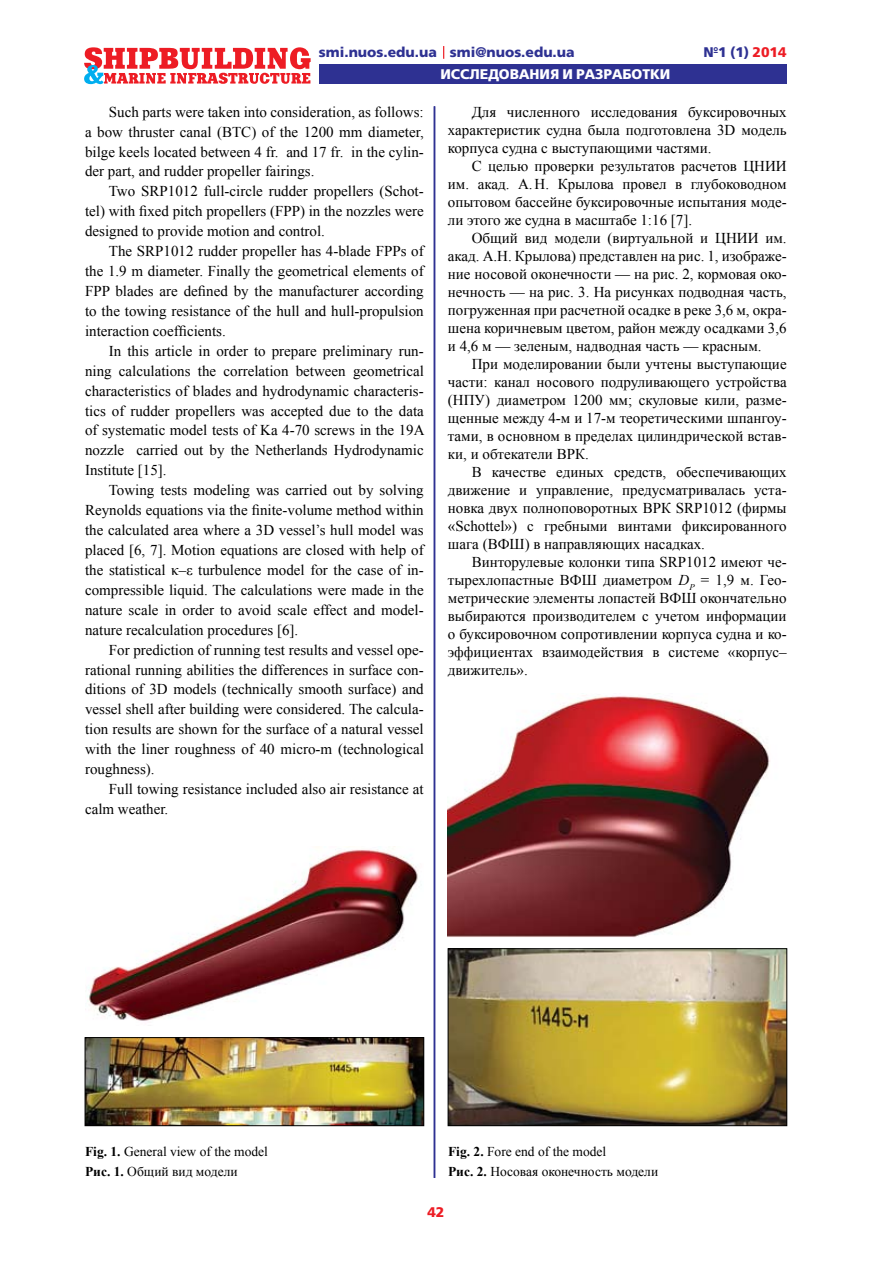
<style>
.page{position:relative;width:893px;height:1263px;background:#fff}
.page>*{position:absolute;margin:0;border:0;box-sizing:border-box;transform-origin:0 0}
.t1{font:15px/20px "Times New Roman";color:#000;text-align:justify}
.t2{font:13.95px "Free Set Bold C";color:#2e3192}
.t3{font:13.95px "Free Set Bold C";color:#fff}
.t4{font:13.95px "Free Set Bold C";color:#ed1c24}
.t5{font:13.5px/20.4px "Times New Roman";color:#000}
.s1{color:#ed1c24}
.s2{font-style:italic}
.s3{font-weight:700}
</style>
<div class="page">
<svg style="left:84px;top:47px;width:227px;height:38px"></svg>
<div style="left:319px;top:64px;width:468px;height:19px;background:#2e3192"></div>
<svg style="left:443px;top:46px;width:1px;height:13px"></svg>
<hr style="left:434px;top:106px;width:1px;height:1072px;background:#2e3192">
<img style="left:448px;top:696px;width:322px;height:241px">
<img style="left:87px;top:849px;width:331px;height:172px">
<img style="left:450px;top:950px;width:335px;height:174px">
<div style="left:448px;top:948px;width:339px;height:178px;border:1px solid #000"></div>
<img style="left:87px;top:1039px;width:335px;height:85px">
<div style="left:85px;top:1037px;width:339px;height:89px;border:1px solid #000"></div>
<p class="t2" style="left:319px;top:44px;width:257px">smi.nuos.edu.ua smi@nuos.edu.ua</p>
<p class="t2" style="left:703px;top:44px;width:85px">№1 (1) <span class="s1">2014</span></p>
<p class="t1" style="left:85px;top:101px;width:340px;text-indent:24px">Such parts were taken into consideration, as follows: a bow thruster canal (BTC) of the 1200 mm diameter, bilge keels located between 4 fr. and 17 fr. in the cylin&shy;der part, and rudder propeller fairings.</p>
<p class="t1" style="left:85px;top:181px;width:340px;text-indent:24px">Two SRP1012 full-circle rudder propellers (Schot&shy;tel) with fixed pitch propellers (FPP) in the nozzles were designed to provide motion and control.</p>
<p class="t1" style="left:85px;top:241px;width:340px;text-indent:24px">The SRP1012 rudder propeller has 4-blade FPPs of the 1.9 m diameter. Finally the geometrical elements of FPP blades are defined by the manufacturer according to the towing resistance of the hull and hull-propulsion interaction coefficients.</p>
<p class="t1" style="left:85px;top:341px;width:341px;text-indent:24px">In this article in order to prepare preliminary run&shy;ning calculations the correlation between geometrical characteristics of blades and hydrodynamic characteris&shy;tics of rudder propellers was accepted due to the data of systematic model tests of Ka 4-70 screws in the 19A nozzle carried out by the Netherlands Hydrodynamic Institute [15].</p>
<p class="t1" style="left:85px;top:480px;width:340px;text-indent:24px">Towing tests modeling was carried out by solving Reynolds equations via the finite-volume method within the calculated area where a 3D vessel’s hull model was placed [6, 7]. Motion equations are closed with help of the statistical κ–ε turbulence model for the case of in&shy;compressible liquid. The calculations were made in the nature scale in order to avoid scale effect and model&shy;nature recalculation procedures [6].</p>
<p class="t1" style="left:85px;top:639px;width:340px;text-indent:24px">For prediction of running test results and vessel ope&shy;rational running abilities the differences in surface con&shy;ditions of 3D models (technically smooth surface) and vessel shell after building were considered. The calcula&shy;tion results are shown for the surface of a natural vessel with the liner roughness of 40 micro-m (technological roughness).</p>
<p class="t1" style="left:85px;top:779px;width:340px;text-indent:24px">Full towing resistance included also air resistance at calm weather.</p>
<p class="t3" style="left:440px;top:67px;width:231px">ИССЛЕДОВАНИЯ И РАЗРАБОТКИ</p>
<p class="t1" style="left:448px;top:102px;width:340px;line-height:18px;text-indent:24px">Для численного исследования буксировочных характеристик судна была подготовлена 3D модель корпуса судна с выступающими частями.</p>
<p class="t1" style="left:448px;top:156px;width:340px;line-height:18px;text-indent:24px">С целью проверки результатов расчетов ЦНИИ им. акад. А.Н. Крылова провел в глубоководном опытовом бассейне буксировочные испытания моде&shy;ли этого же судна в масштабе 1:16 [7].</p>
<p class="t1" style="left:448px;top:228px;width:340px;line-height:18px;text-indent:24px">Общий вид модели (виртуальной и ЦНИИ им. акад. А.Н. Крылова) представлен на рис. 1, изображе&shy;ние носовой оконечности — на рис. 2, кормовая око&shy;нечность — на рис. 3. На рисунках подводная часть, погруженная при расчетной осадке в реке 3,6 м, окра&shy;шена коричневым цветом, район между осадками 3,6 и 4,6 м — зеленым, надводная часть — красным.</p>
<p class="t1" style="left:448px;top:354px;width:340px;line-height:18px;text-indent:24px">При моделировании были учтены выступающие части: канал носового подруливающего устройства (НПУ) диаметром 1200 мм; скуловые кили, разме&shy;щенные между 4-м и 17-м теоретическими шпангоу&shy;тами, в основном в пределах цилиндрической встав&shy;ки, и обтекатели ВРК.</p>
<p class="t1" style="left:448px;top:462px;width:340px;line-height:18px;text-indent:24px">В качестве единых средств, обеспечивающих движение и управление, предусматривалась уста&shy;новка двух полноповоротных ВРК SRP1012 (фирмы «Schottel») с гребными винтами фиксированного шага (ВФШ) в направляющих насадках.</p>
<p class="t1" style="left:448px;top:552px;width:340px;line-height:18px;text-indent:24px">Винторулевые колонки типа SRP1012 имеют че&shy;тырехлопастные ВФШ диаметром <span class="s2">D</span><sub>P</sub> = 1,9 м. Гео&shy;метрические элементы лопастей ВФШ окончательно выбираются производителем с учетом информации о буксировочном сопротивлении корпуса судна и ко&shy;эффициентах взаимодействия в системе «корпус– движитель».</p>
<p class="t5" style="left:85px;top:1141px;width:184px"><span class="s3">Fig. 1.</span> General view of the model<br><span class="s3">Рис. 1.</span> Общий вид модели</p>
<p class="t5" style="left:448px;top:1141px;width:212px"><span class="s3">Fig. 2.</span> Fore end of the model<br><span class="s3">Рис. 2.</span> Носовая оконечность модели</p>
<p class="t4" style="left:427px;top:1204px;width:19px">42</p>
</div>
